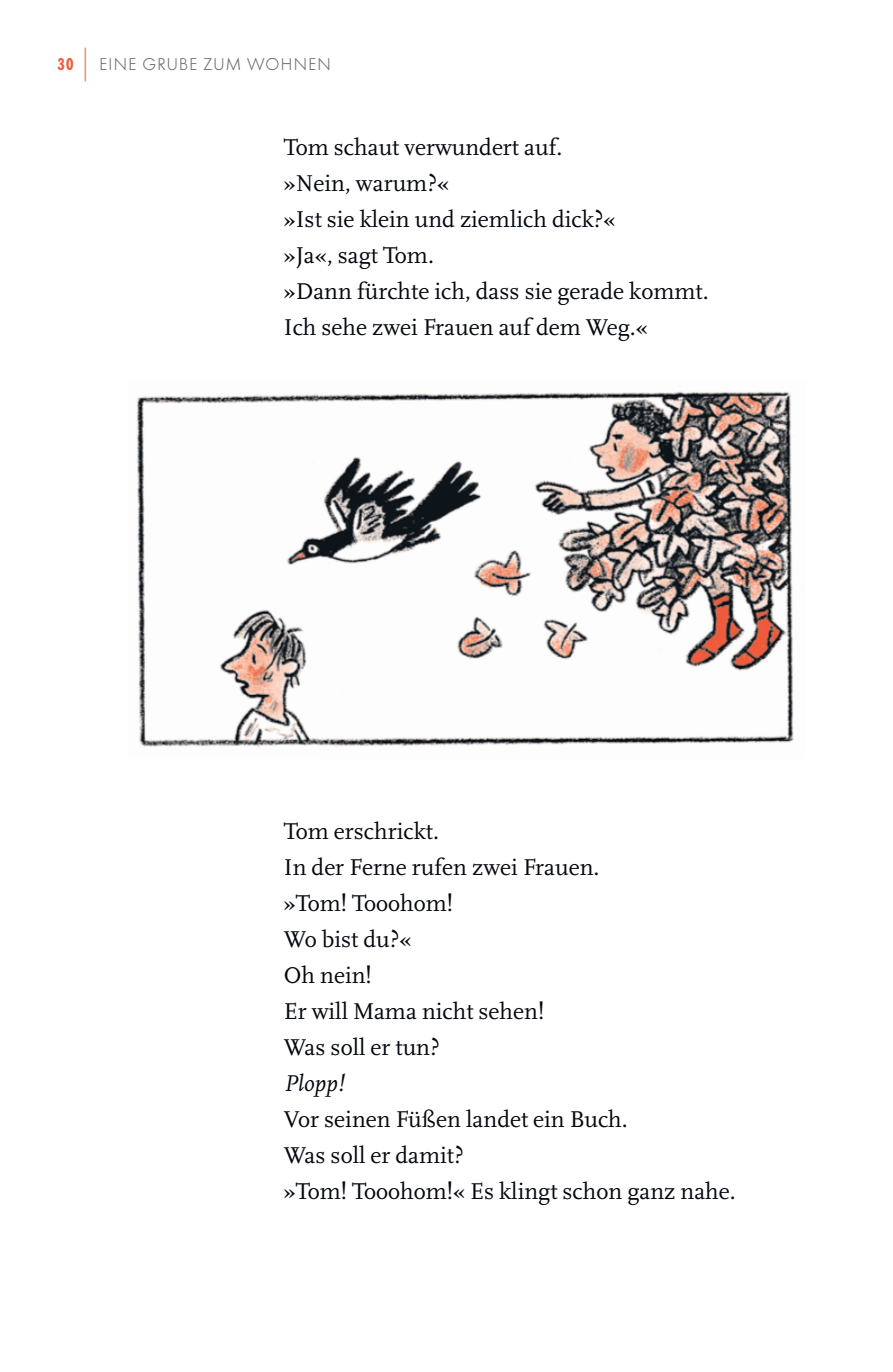
<style>
.page{position:relative;width:893px;height:1372px;background:#fff}
.page>*{position:absolute;margin:0;border:0;box-sizing:border-box;transform-origin:0 0}
.t1{font:23.85px/36px "Scala";color:#04080f}
.t2{font:italic 23.85px "Scala";color:#04080f}
.t3{font:300 16.88px "Futura BSK";letter-spacing:.075em;color:#686b6e}
.s1{font-family:"Futura Condensed BSK";font-weight:700;color:#f15c3d}
.s2{font-size:33.75px;color:#f15c3d}
</style>
<div class="page">
<img style="left:136px;top:391px;width:658px;height:356px">
<p class="t3" style="left:57px;top:54px;width:61px"><span class="s1">30</span> <span class="s2">|</span> EINE</p>
<p class="t3" style="left:142px;top:54px;width:26px">GRUBE</p>
<p class="t3" style="left:204px;top:54px;width:14px">ZUM</p>
<p class="t3" style="left:247px;top:54px;width:60px">WOHNEN</p>
<p class="t1" style="left:284px;top:130px;width:426px">Tom schaut verwundert auf.<br>»Nein, warum?«<br>»Ist sie klein und ziemlich dick?«<br>»Ja«, sagt Tom.<br>»Dann fürchte ich, dass sie gerade kommt.<br>Ich sehe zwei Frauen auf dem Weg.«</p>
<p class="t1" style="left:284px;top:814px;width:317px">Tom erschrickt.<br>In der Ferne rufen zwei Frauen. »Tom! Tooohom!<br>Wo bist du?«<br>Oh nein!<br>Er will Mama nicht sehen!<br>Was soll er tun?</p>
<p class="t2" style="left:284px;top:1071px;width:62px">Plopp!</p>
<p class="t1" style="left:284px;top:1102px;width:453px">Vor seinen Füßen landet ein Buch.<br>Was soll er damit?<br>»Tom! Tooohom!« Es klingt schon ganz nahe.</p>
</div>
